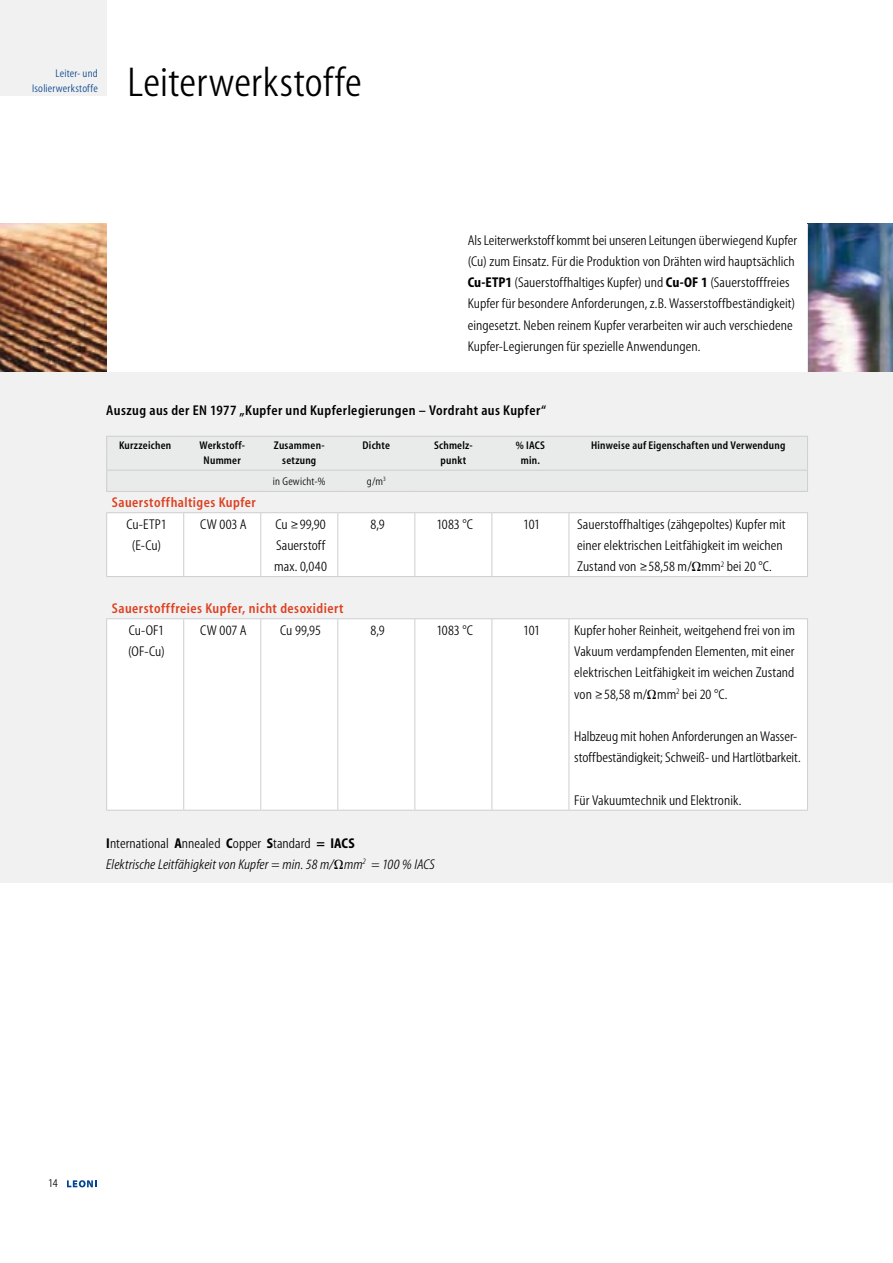
<style>
.page{position:relative;width:893px;height:1263px;background:#fff}
.page>*{position:absolute;margin:0;border:0;box-sizing:border-box;transform-origin:0 0}
.t1{font:42px "Myriad Condensed";letter-spacing:.005em;color:#000}
.t2{font:14.25px/21.3px "Myriad Condensed";letter-spacing:.005em;color:#000}
.t3{font:semi-condensed 14.25px "Myriad";letter-spacing:.03em;color:#000}
.t4{font:semi-condensed 14.25px "Myriad";letter-spacing:.03em;color:#dd4121}
.t5{font:italic condensed 14.25px "Myriad";letter-spacing:.005em;color:#000}
.t6{font:12px "Myriad Condensed";color:#000}
.t7{font:semi-condensed 11.25px/15px "Myriad";letter-spacing:.02em;color:#000;text-align:center}
.t8{font:11.25px/15px "Myriad Condensed";letter-spacing:.015em;color:#004089;text-align:right}
.t9{font:11.25px "Myriad Condensed";letter-spacing:.02em;color:#000}
.s1{font-family:"Myriad";font-weight:700;font-stretch:condensed}
</style>
<div class="page">
<svg style="left:67px;top:1180px;width:29px;height:7px"></svg>
<img style="left:808px;top:223px;width:85px;height:149px">
<img style="left:0;top:224px;width:106px;height:148px">
<div style="left:0;top:372px;width:893px;height:510px;background:#f1f1f2"></div>
<div style="left:0;top:0;width:106px;height:96px;background:#f1f1f2"></div>
<svg style="left:108px;top:513px;width:699px;height:297px;fill:#fff"></svg>
<svg style="left:106px;top:436px;width:702px;height:55px"></svg>
<hr style="left:106px;top:491px;width:78px;height:1px;background:#cdced0">
<hr style="left:184px;top:491px;width:77px;height:1px;background:#cdced0">
<hr style="left:261px;top:491px;width:77px;height:1px;background:#cdced0">
<hr style="left:338px;top:491px;width:77px;height:1px;background:#cdced0">
<hr style="left:415px;top:491px;width:77px;height:1px;background:#cdced0">
<hr style="left:492px;top:491px;width:77px;height:1px;background:#cdced0">
<hr style="left:569px;top:491px;width:239px;height:1px;background:#cdced0">
<hr style="left:106px;top:512px;width:78px;height:1px;background:#cdced0">
<hr style="left:106px;top:513px;width:1px;height:63px;background:#cdced0">
<hr style="left:184px;top:512px;width:77px;height:1px;background:#cdced0">
<hr style="left:183px;top:513px;width:1px;height:63px;background:#cdced0">
<hr style="left:261px;top:512px;width:77px;height:1px;background:#cdced0">
<hr style="left:260px;top:513px;width:1px;height:63px;background:#cdced0">
<hr style="left:338px;top:512px;width:77px;height:1px;background:#cdced0">
<hr style="left:337px;top:513px;width:1px;height:63px;background:#cdced0">
<hr style="left:415px;top:512px;width:77px;height:1px;background:#cdced0">
<hr style="left:414px;top:513px;width:1px;height:63px;background:#cdced0">
<hr style="left:492px;top:512px;width:77px;height:1px;background:#cdced0">
<hr style="left:491px;top:513px;width:1px;height:63px;background:#cdced0">
<hr style="left:569px;top:512px;width:239px;height:1px;background:#cdced0">
<hr style="left:569px;top:513px;width:1px;height:63px;background:#cdced0">
<hr style="left:807px;top:513px;width:1px;height:63px;background:#cdced0">
<hr style="left:106px;top:576px;width:78px;height:1px;background:#cdced0">
<hr style="left:184px;top:576px;width:77px;height:1px;background:#cdced0">
<hr style="left:261px;top:576px;width:77px;height:1px;background:#cdced0">
<hr style="left:338px;top:576px;width:77px;height:1px;background:#cdced0">
<hr style="left:415px;top:576px;width:77px;height:1px;background:#cdced0">
<hr style="left:492px;top:576px;width:77px;height:1px;background:#cdced0">
<hr style="left:569px;top:576px;width:239px;height:1px;background:#cdced0">
<hr style="left:106px;top:618px;width:78px;height:1px;background:#cdced0">
<hr style="left:106px;top:619px;width:1px;height:191px;background:#cdced0">
<hr style="left:184px;top:618px;width:77px;height:1px;background:#cdced0">
<hr style="left:183px;top:619px;width:1px;height:191px;background:#cdced0">
<hr style="left:261px;top:618px;width:77px;height:1px;background:#cdced0">
<hr style="left:260px;top:619px;width:1px;height:191px;background:#cdced0">
<hr style="left:338px;top:618px;width:77px;height:1px;background:#cdced0">
<hr style="left:337px;top:619px;width:1px;height:191px;background:#cdced0">
<hr style="left:415px;top:618px;width:77px;height:1px;background:#cdced0">
<hr style="left:414px;top:619px;width:1px;height:191px;background:#cdced0">
<hr style="left:492px;top:618px;width:77px;height:1px;background:#cdced0">
<hr style="left:491px;top:619px;width:1px;height:191px;background:#cdced0">
<hr style="left:569px;top:618px;width:239px;height:1px;background:#cdced0">
<hr style="left:569px;top:619px;width:1px;height:191px;background:#cdced0">
<hr style="left:807px;top:619px;width:1px;height:191px;background:#cdced0">
<hr style="left:106px;top:810px;width:78px;height:1px;background:#cdced0">
<hr style="left:184px;top:810px;width:77px;height:1px;background:#cdced0">
<hr style="left:261px;top:810px;width:77px;height:1px;background:#cdced0">
<hr style="left:338px;top:810px;width:77px;height:1px;background:#cdced0">
<hr style="left:415px;top:810px;width:77px;height:1px;background:#cdced0">
<hr style="left:492px;top:810px;width:77px;height:1px;background:#cdced0">
<hr style="left:569px;top:810px;width:239px;height:1px;background:#cdced0">
<svg style="left:692px;top:562px;width:9px;height:9px"></svg>
<svg style="left:648px;top:689px;width:8px;height:9px"></svg>
<p class="t8" style="left:32px;top:66px;width:67px">Leiter- und<br>Isolierwerkstoffe</p>
<h1 class="t1" style="left:128px;top:61px;width:236px">Leiterwerkstoffe</h1>
<p class="t2" style="left:468px;top:230px;width:331px">Als Leiterwerkstoff kommt bei unseren Leitungen überwiegend Kupfer (Cu) zum Einsatz. Für die Produktion von Drähten wird hauptsächlich <span class="s1">Cu-ETP1</span> (Sauerstoffhaltiges Kupfer) und <span class="s1">Cu-OF 1</span> (Sauerstofffreies Kupfer für besondere Anforderungen, z.B. Wasserstoffbeständigkeit) eingesetzt. Neben reinem Kupfer verarbeiten wir auch verschiedene Kupfer-Legierungen für spezielle Anwendungen.</p>
<p class="t3" style="left:106px;top:403px;width:441px">Auszug aus der EN 1977 „Kupfer und Kupferlegierungen – Vordraht aus Kupfer“</p>
<p class="t7" style="left:119px;top:438px;width:54px">Kurzzeichen</p>
<p class="t7" style="left:199px;top:438px;width:47px">Werkstoff-<br>Nummer</p>
<p class="t7" style="left:274px;top:438px;width:52px">Zusammen&shy;setzung</p>
<p class="t7" style="left:363px;top:438px;width:29px">Dichte</p>
<p class="t7" style="left:434px;top:438px;width:40px">Schmelz&shy;punkt</p>
<p class="t7" style="left:516px;top:438px;width:31px">% IACS min.</p>
<p class="t7" style="left:591px;top:438px;width:196px">Hinweise auf Eigenschaften und Verwendung</p>
<p class="t9" style="left:273px;top:476px;width:54px">in Gewicht-%</p>
<p class="t9" style="left:367px;top:476px;width:21px">g/m<sup>3</sup></p>
<p class="t4" style="left:112px;top:495px;width:145px">Sauerstoffhaltiges Kupfer</p>
<p class="t2" style="left:126px;top:514px;width:42px;text-align:center">Cu-ETP1 (E-Cu)</p>
<p class="t2" style="left:200px;top:514px;width:48px">CW 003 A</p>
<p class="t2" style="left:274px;top:514px;width:54px">Cu ≥99,90<br>Sauerstoff max. 0,040</p>
<p class="t2" style="left:370px;top:514px;width:16px">8,9</p>
<p class="t2" style="left:436px;top:514px;width:38px">1083 °C</p>
<p class="t2" style="left:523px;top:514px;width:18px">101</p>
<p class="t2" style="left:577px;top:514px;width:210px">Sauerstoffhaltiges (zähgepoltes) Kupfer mit einer elektrischen Leitfähigkeit im weichen<br>Zustand von ≥58,58 m/ mm<sup>2</sup> bei 20 °C.</p>
<p class="t4" style="left:112px;top:602px;width:233px">Sauerstofffreies Kupfer, nicht desoxidiert</p>
<p class="t2" style="left:128px;top:620px;width:38px">Cu-OF1 (OF-Cu)</p>
<p class="t2" style="left:200px;top:620px;width:48px">CW 007 A</p>
<p class="t2" style="left:280px;top:620px;width:42px">Cu 99,95</p>
<p class="t2" style="left:370px;top:620px;width:16px">8,9</p>
<p class="t2" style="left:436px;top:620px;width:38px">1083 °C</p>
<p class="t2" style="left:523px;top:620px;width:18px">101</p>
<p class="t2" style="left:574px;top:620px;width:223px;text-align:justify">Kupfer hoher Reinheit, weitgehend frei von im Vakuum verdampfenden Elementen, mit einer elektrischen Leitfähigkeit im weichen Zustand von ≥58,58 m/ mm<sup>2</sup> bei 20 °C.</p>
<p class="t2" style="left:574px;top:726px;width:228px">Halbzeug mit hohen Anforderungen an Wasser&shy;stoffbeständigkeit; Schweiß- und Hartlötbarkeit.</p>
<p class="t2" style="left:574px;top:790px;width:169px">Für Vakuumtechnik und Elektronik.</p>
<p class="t2" style="left:106px;top:833px;width:250px"><span class="s1">I</span>nternational <span class="s1">A</span>nnealed <span class="s1">C</span>opper <span class="s1">S</span>tandard <span class="s1">= IACS</span></p>
<p class="t5" style="left:106px;top:857px;width:330px">Elektrische Leitfähigkeit von Kupfer = min. 58 m/ mm<sup>2</sup> = 100 % IACS</p>
<p class="t6" style="left:48px;top:1177px;width:11px">14</p>
</div>
